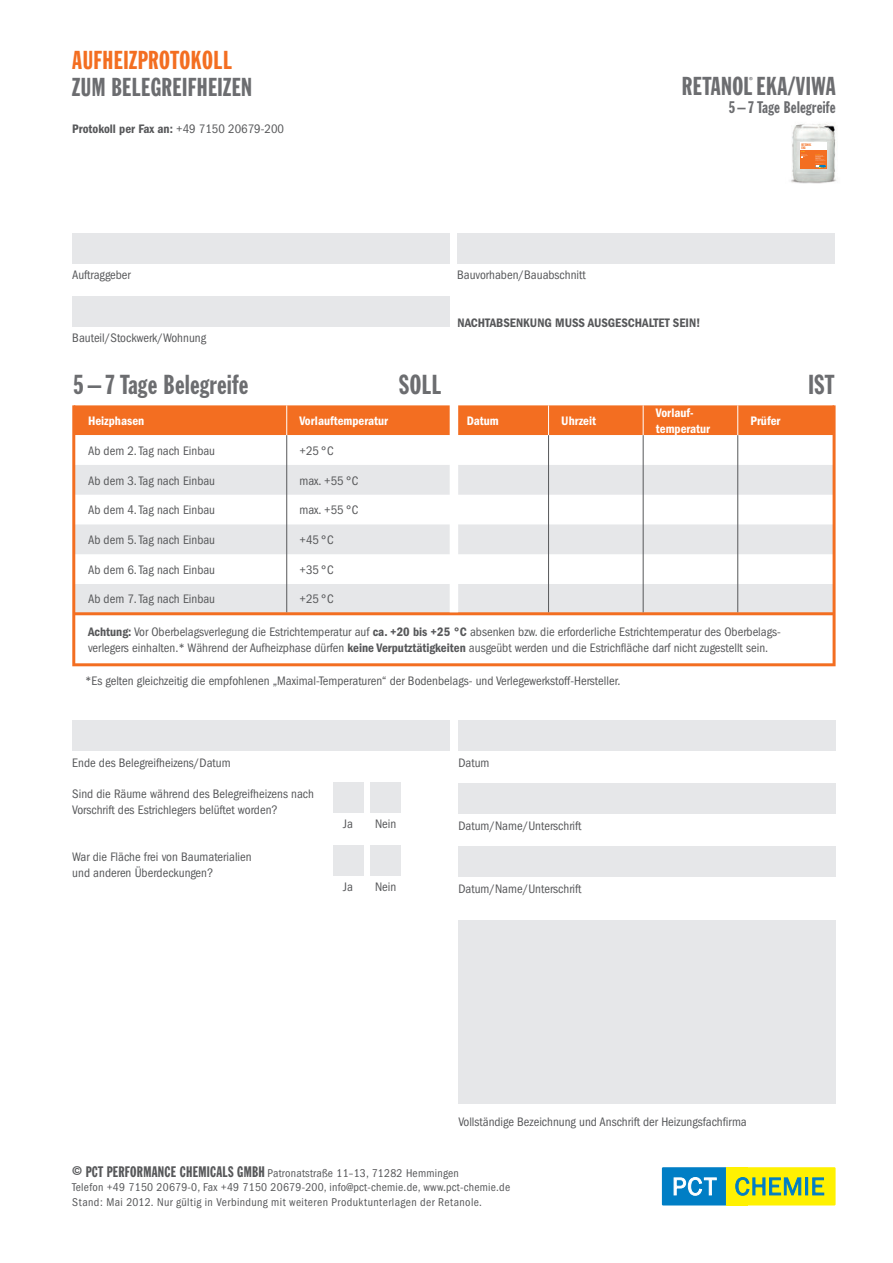
<style>
.page{position:relative;width:893px;height:1263px;background:#fff}
.page>*{position:absolute;margin:0;border:0;box-sizing:border-box;transform-origin:0 0}
.t1{font:27px "Franklin Gothic Extra Cond";letter-spacing:.02em;color:#6c6d70}
.t2{font:25.5px "Franklin Gothic Extra Cond";letter-spacing:.02em;color:#6c6d70}
.t3{font:25.5px "Franklin Gothic Extra Cond";letter-spacing:.02em;color:#f36e21}
.t4{font:16.5px "Franklin Gothic Extra Cond";letter-spacing:.02em;color:#6c6d70}
.t5{font:condensed 12.75px/15.8px "Franklin Gothic";color:#57585a}
.t6{font:600 condensed 12.75px "Franklin Gothic";color:#57585a}
.t7{font:600 condensed 12.75px/15.8px "Franklin Gothic";color:#fff}
.t8{font:condensed 11.7px/14.2px "Franklin Gothic";letter-spacing:.02em;color:#57585a}
.t9{font:5.55px "Franklin Gothic Extra Cond";color:#6c6d70}
.t10{font:3.6px/3.2px "Franklin Gothic Extra Cond";letter-spacing:.015em;color:#f36e21}
.s1{font-weight:400}
.s2{font-weight:600}
.s3{font-family:"Franklin Gothic Extra Cond";font-stretch:normal;font-size:15px}
</style>
<div class="page">
<div style="left:75px;top:405px;width:758px;height:30px;background:#f36e21"></div>
<svg style="left:75px;top:435px;width:758px;height:228px"></svg>
<svg style="left:75px;top:465px;width:758px;height:147px;fill:#e6e7e9"></svg>
<hr style="left:72px;top:405px;width:3px;height:30px;background:#f36e21">
<hr style="left:833px;top:405px;width:3px;height:30px;background:#f36e21">
<hr style="left:72px;top:435px;width:3px;height:30px;background:#f36e21">
<hr style="left:833px;top:435px;width:3px;height:30px;background:#f36e21">
<hr style="left:72px;top:465px;width:3px;height:30px;background:#f36e21">
<hr style="left:833px;top:465px;width:3px;height:30px;background:#f36e21">
<hr style="left:72px;top:495px;width:3px;height:29px;background:#f36e21">
<hr style="left:833px;top:495px;width:3px;height:29px;background:#f36e21">
<hr style="left:72px;top:524px;width:3px;height:30px;background:#f36e21">
<hr style="left:833px;top:524px;width:3px;height:30px;background:#f36e21">
<hr style="left:72px;top:554px;width:3px;height:30px;background:#f36e21">
<hr style="left:833px;top:554px;width:3px;height:30px;background:#f36e21">
<hr style="left:72px;top:584px;width:3px;height:28px;background:#f36e21">
<hr style="left:833px;top:584px;width:3px;height:28px;background:#f36e21">
<hr style="left:72px;top:612px;width:215px;height:3px;background:#f36e21">
<hr style="left:72px;top:615px;width:3px;height:48px;background:#f36e21">
<hr style="left:287px;top:612px;width:549px;height:3px;background:#f36e21">
<hr style="left:833px;top:615px;width:3px;height:48px;background:#f36e21">
<hr style="left:72px;top:663px;width:666px;height:3px;background:#f36e21">
<hr style="left:738px;top:663px;width:98px;height:3px;background:#f36e21">
<hr style="left:286px;top:405px;width:1px;height:30px;background:#fff">
<hr style="left:548px;top:405px;width:1px;height:30px;background:#fff">
<hr style="left:643px;top:405px;width:1px;height:30px;background:#fff">
<hr style="left:737px;top:405px;width:1px;height:30px;background:#fff">
<div style="left:450px;top:405px;width:8px;height:30px;background:#fff"></div>
<div style="left:450px;top:435px;width:8px;height:30px;background:#fff"></div>
<div style="left:450px;top:465px;width:8px;height:30px;background:#fff"></div>
<div style="left:450px;top:495px;width:8px;height:29px;background:#fff"></div>
<div style="left:450px;top:524px;width:8px;height:30px;background:#fff"></div>
<div style="left:450px;top:554px;width:8px;height:30px;background:#fff"></div>
<div style="left:450px;top:584px;width:8px;height:28px;background:#fff"></div>
<hr style="left:548px;top:435px;width:1px;height:30px;background:#57585a">
<hr style="left:643px;top:435px;width:1px;height:30px;background:#57585a">
<hr style="left:737px;top:435px;width:1px;height:30px;background:#57585a">
<hr style="left:548px;top:465px;width:1px;height:30px;background:#57585a">
<hr style="left:643px;top:465px;width:1px;height:30px;background:#57585a">
<hr style="left:737px;top:465px;width:1px;height:30px;background:#57585a">
<svg style="left:548px;top:495px;width:1px;height:29px"></svg>
<svg style="left:643px;top:495px;width:1px;height:29px"></svg>
<svg style="left:737px;top:495px;width:1px;height:29px"></svg>
<hr style="left:548px;top:524px;width:1px;height:30px;background:#57585a">
<hr style="left:643px;top:524px;width:1px;height:30px;background:#57585a">
<hr style="left:737px;top:524px;width:1px;height:30px;background:#57585a">
<hr style="left:548px;top:554px;width:1px;height:30px;background:#57585a">
<hr style="left:643px;top:554px;width:1px;height:30px;background:#57585a">
<hr style="left:737px;top:554px;width:1px;height:30px;background:#57585a">
<svg style="left:548px;top:584px;width:1px;height:28px"></svg>
<svg style="left:643px;top:584px;width:1px;height:28px"></svg>
<svg style="left:737px;top:584px;width:1px;height:28px"></svg>
<hr style="left:286px;top:435px;width:1px;height:30px;background:#57585a">
<hr style="left:286px;top:465px;width:1px;height:30px;background:#57585a">
<svg style="left:286px;top:495px;width:1px;height:29px"></svg>
<hr style="left:286px;top:524px;width:1px;height:30px;background:#57585a">
<hr style="left:286px;top:554px;width:1px;height:30px;background:#57585a">
<svg style="left:286px;top:584px;width:1px;height:28px"></svg>
<div style="left:662px;top:1167px;width:70px;height:38px;background:#007ec5"></div>
<div style="left:726px;top:1167px;width:110px;height:38px;background:#fff101"></div>
<svg style="left:673px;top:1177px;width:44px;height:19px"></svg>
<svg style="left:735px;top:1177px;width:67px;height:19px"></svg>
<div style="left:805px;top:1177px;width:3px;height:18px;border:1px solid #007ec5"></div>
<svg style="left:812px;top:1177px;width:13px;height:19px"></svg>
<div style="left:72px;top:233px;width:378px;height:31px;background:#e6e7e9"></div>
<div style="left:457px;top:233px;width:378px;height:31px;background:#e6e7e9"></div>
<div style="left:72px;top:296px;width:378px;height:31px;background:#e6e7e9"></div>
<div style="left:458px;top:920px;width:378px;height:183px;background:#e6e7e9"></div>
<div style="left:72px;top:720px;width:378px;height:31px;background:#e6e7e9"></div>
<div style="left:333px;top:782px;width:30px;height:30px;background:#e6e7e9"></div>
<div style="left:370px;top:782px;width:31px;height:30px;background:#e6e7e9"></div>
<div style="left:333px;top:845px;width:30px;height:30px;background:#e6e7e9"></div>
<div style="left:370px;top:845px;width:31px;height:30px;background:#e6e7e9"></div>
<div style="left:458px;top:720px;width:378px;height:31px;background:#e6e7e9"></div>
<div style="left:458px;top:783px;width:378px;height:31px;background:#e6e7e9"></div>
<div style="left:458px;top:846px;width:378px;height:31px;background:#e6e7e9"></div>
<img style="left:795px;top:123px;width:40px;height:3px">
<img style="left:791px;top:126px;width:46px;height:58px">
<div style="left:801px;top:142px;width:26px;height:26px;background:#fff"></div>
<div style="left:801px;top:150px;width:26px;height:18px;background:#f36e21"></div>
<svg style="left:816px;top:165px;width:10px;height:2px"></svg>
<h2 class="t3" style="left:72px;top:51px;width:161px">AUFHEIZPROTOKOLL</h2>
<h2 class="t2" style="left:72px;top:78px;width:181px">ZUM BELEGREIFHEIZEN</h2>
<h2 class="t2" style="left:682px;top:77px;width:155px">RETANOLEKA/VIWA</h2>
<p class="t9" style="left:749px;top:77px;width:5px">®</p>
<p class="t4" style="left:729px;top:101px;width:108px">5 – 7 Tage Belegreife</p>
<p class="t6" style="left:72px;top:124px;width:213px">Protokoll per Fax an: <span class="s1">+49 7150 20679-200</span></p>
<p class="t5" style="left:72px;top:267px;width:60px">Auftraggeber</p>
<p class="t5" style="left:457px;top:267px;width:130px">Bauvorhaben/Bauabschnitt</p>
<p class="t6" style="left:458px;top:318px;width:245px">NACHTABSENKUNG MUSS AUSGESCHALTET SEIN!</p>
<p class="t5" style="left:72px;top:331px;width:135px">Bauteil/Stockwerk/Wohnung</p>
<p class="t10" style="left:801px;top:143px;width:12px">RETANOL<br>EKA</p>
<h1 class="t1" style="left:74px;top:375px;width:176px">5 – 7 Tage Belegreife</h1>
<h1 class="t1" style="left:399px;top:375px;width:44px">SOLL</h1>
<h1 class="t1" style="left:808px;top:375px;width:27px">IST</h1>
<p class="t7" style="left:88px;top:414px;width:58px">Heizphasen</p>
<p class="t7" style="left:299px;top:414px;width:90px">Vorlauftemperatur</p>
<p class="t7" style="left:467px;top:414px;width:34px">Datum</p>
<p class="t7" style="left:561px;top:414px;width:36px">Uhrzeit</p>
<p class="t7" style="left:656px;top:406px;width:56px">Vorlauf&shy;temperatur</p>
<p class="t7" style="left:750px;top:414px;width:31px">Prüfer</p>
<p class="t5" style="left:88px;top:443px;width:129px">Ab dem 2. Tag nach Einbau</p>
<p class="t5" style="left:299px;top:443px;width:36px">+25 °C</p>
<p class="t5" style="left:88px;top:473px;width:129px">Ab dem 3. Tag nach Einbau</p>
<p class="t5" style="left:299px;top:473px;width:60px">max. +55 °C</p>
<p class="t5" style="left:88px;top:503px;width:129px">Ab dem 4. Tag nach Einbau</p>
<p class="t5" style="left:299px;top:503px;width:60px">max. +55 °C</p>
<p class="t5" style="left:88px;top:533px;width:129px">Ab dem 5. Tag nach Einbau</p>
<p class="t5" style="left:299px;top:533px;width:36px">+45 °C</p>
<p class="t5" style="left:88px;top:563px;width:129px">Ab dem 6. Tag nach Einbau</p>
<p class="t5" style="left:299px;top:563px;width:36px">+35 °C</p>
<p class="t5" style="left:88px;top:592px;width:129px">Ab dem 7. Tag nach Einbau</p>
<p class="t5" style="left:299px;top:592px;width:36px">+25 °C</p>
<p class="t5" style="left:88px;top:625px;width:694px"><span class="s2">Achtung:</span> Vor Oberbelagsverlegung die Estrichtemperatur auf <span class="s2">ca. +20 bis +25 °C</span> absenken bzw. die erforderliche Estrichtemperatur des Oberbelags&shy;verlegers einhalten.* Während der Aufheizphase dürfen <span class="s2">keine Verputztätigkeiten</span> ausgeübt werden und die Estrichfläche darf nicht zugestellt sein.</p>
<p class="t5" style="left:85px;top:674px;width:537px">*Es gelten gleichzeitig die empfohlenen „Maximal-Temperaturen“ der Bodenbelags- und Verlegewerkstoff-Hersteller.</p>
<p class="t5" style="left:72px;top:755px;width:160px">Ende des Belegreifheizens/Datum</p>
<p class="t5" style="left:72px;top:787px;width:243px">Sind die Räume während des Belegreifheizens nach<br>Vorschrift des Estrichlegers belüftet worden?</p>
<p class="t5" style="left:72px;top:850px;width:181px">War die Fläche frei von Baumaterialien und anderen Überdeckungen?</p>
<p class="t5" style="left:343px;top:817px;width:11px">Ja</p>
<p class="t5" style="left:375px;top:817px;width:23px">Nein</p>
<p class="t5" style="left:343px;top:880px;width:11px">Ja</p>
<p class="t5" style="left:375px;top:880px;width:23px">Nein</p>
<p class="t5" style="left:458px;top:755px;width:33px">Datum</p>
<p class="t5" style="left:458px;top:818px;width:125px">Datum/Name/Unterschrift</p>
<p class="t5" style="left:458px;top:881px;width:125px">Datum/Name/Unterschrift</p>
<p class="t5" style="left:458px;top:1115px;width:290px">Vollständige Bezeichnung und Anschrift der Heizungsfachfirma</p>
<p class="t8" style="left:72px;top:1167px;width:439px"><span class="s3">© PCT PERFORMANCE CHEMICALS GMBH</span> Patronatstraße 11–13, 71282 Hemmingen<br>Telefon +49 7150 20679-0, Fax +49 7150 20679-200, info@pct-chemie.de, www.pct-chemie.de<br>Stand: Mai 2012. Nur gültig in Verbindung mit weiteren Produktunterlagen der Retanole.</p>
</div>
